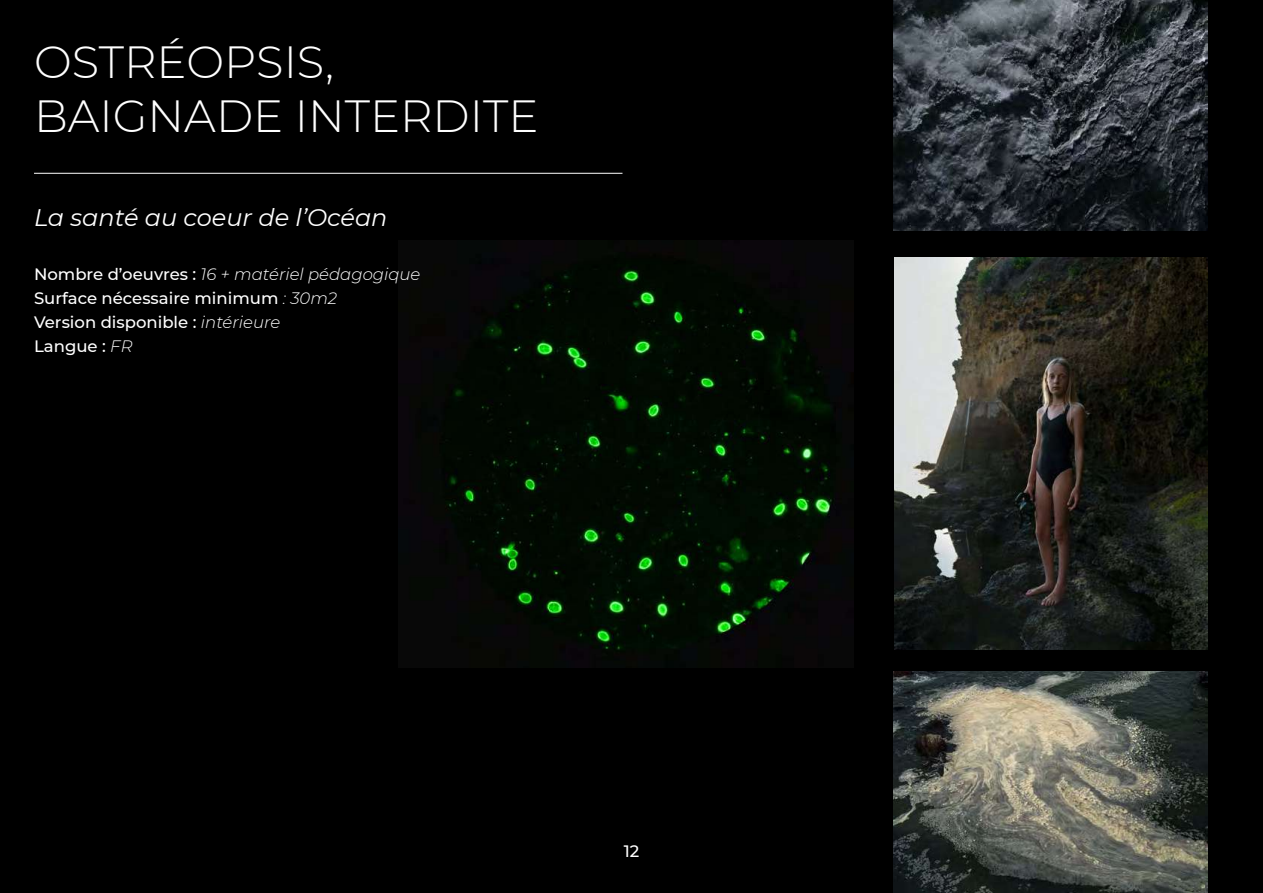
<style>
.page{position:relative;width:1263px;height:893px;background:#000}
.page>*{position:absolute;margin:0;border:0;box-sizing:border-box;transform-origin:0 0}
.t1{font:300 45px/54px "Montserrat";color:#fff}
.t2{font:italic 24px "Montserrat";color:#fff}
.t3{font:500 16.5px/24px "Montserrat";color:#fff}
.s1{font-weight:300;font-style:italic}
</style>
<div class="page">
<img style="left:399px;top:241px;width:454px;height:427px">
<img style="left:894px;top:257px;width:314px;height:392px">
<img style="left:893px;top:672px;width:315px;height:221px">
<img style="left:893px;top:0;width:315px;height:231px">
<hr style="left:34px;top:173px;width:588px;height:1px;background:#fff">
<h1 class="t1" style="left:34px;top:33px;width:506px">OSTRÉOPSIS,<br>BAIGNADE INTERDITE</h1>
<h2 class="t2" style="left:34px;top:201px;width:355px">La santé au coeur de l’Océan</h2>
<p class="t3" style="left:34px;top:262px;width:388px">Nombre d’oeuvres : <span class="s1">16 + matériel pédagogique<br></span>Surface nécessaire minimum <span class="s1">: 30m2<br></span>Version disponible : <span class="s1">intérieure<br></span>Langue : <span class="s1">FR</span></p>
<p class="t3" style="left:624px;top:838px;width:17px">12</p>
</div>
